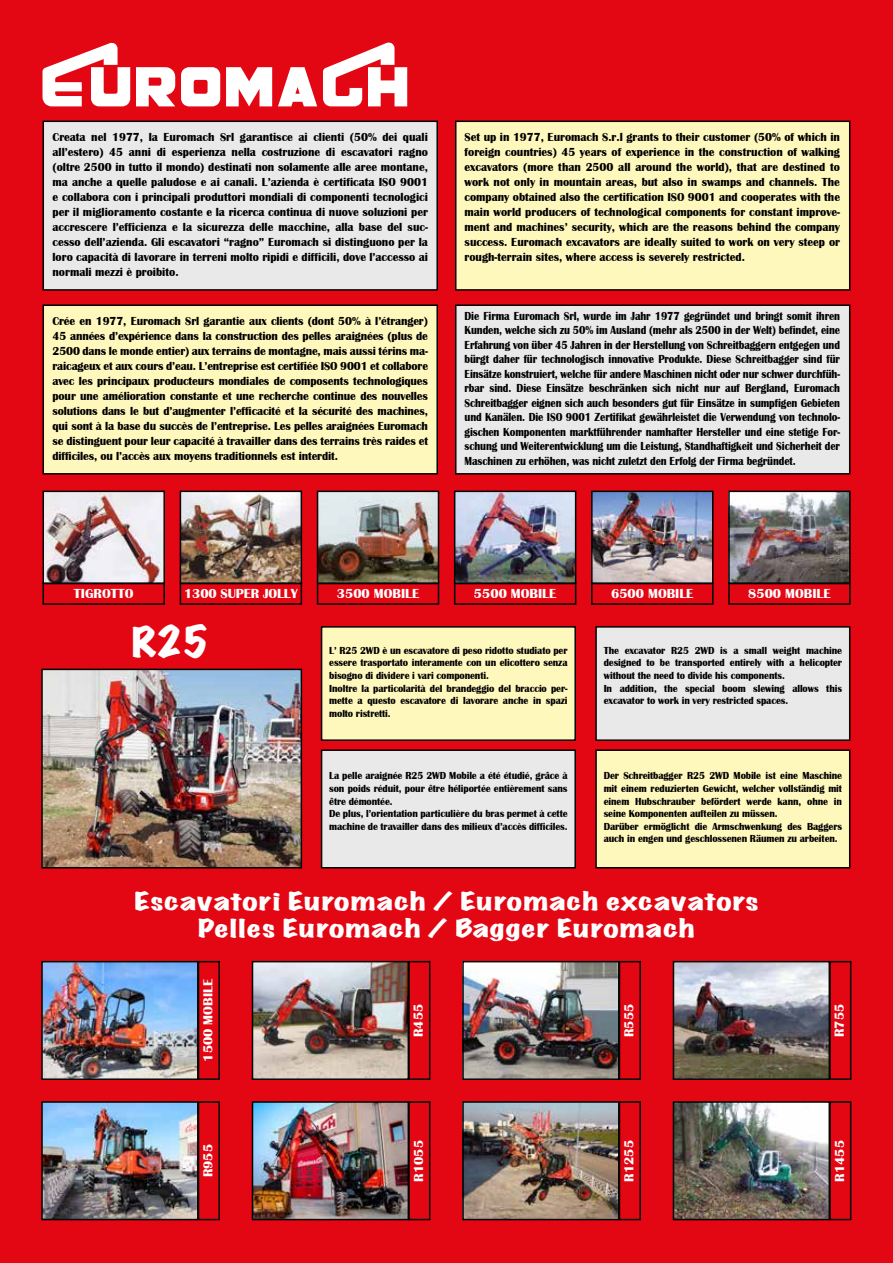
<style>
.page{position:relative;width:893px;height:1263px;background:#e30613}
.page>*{position:absolute;margin:0;border:0;box-sizing:border-box;transform-origin:0 0}
.t1{font:expanded 37.5px "Marker Felt";color:#fff;scale:1.1 1}
.t2{font:expanded 22.5px/27px "Marker Felt";letter-spacing:.035em;color:#fff;text-align:center;scale:1.4 1}
.t3{font:700 13.5px "Britannic";color:#fff}
.t4{font:700 12px/15px "Britannic";letter-spacing:-.005em;color:#000;text-align:justify;scale:.95 1}
.t5{font:700 12px/14.5px "Britannic";letter-spacing:-.005em;color:#000;text-align:justify;scale:.87 1}
.t6{font:700 10.5px/12.6px "Britannic";letter-spacing:-.01em;color:#000;scale:.93 1}
</style>
<div class="page">
<div style="left:43px;top:121px;width:394px;height:169px;background:#e9e9e9"></div>
<div style="left:43px;top:121px;width:395px;height:170px;border:2px solid #000"></div>
<div style="left:456px;top:121px;width:394px;height:169px;background:#fff8bd"></div>
<div style="left:455px;top:121px;width:395px;height:170px;border:2px solid #000"></div>
<div style="left:43px;top:305px;width:394px;height:169px;background:#fff8bd"></div>
<div style="left:43px;top:304px;width:395px;height:171px;border:2px solid #000"></div>
<div style="left:456px;top:305px;width:394px;height:169px;background:#e9e9e9"></div>
<div style="left:455px;top:304px;width:395px;height:171px;border:2px solid #000"></div>
<svg style="left:43px;top:43px;width:87px;height:63px"></svg>
<svg style="left:226px;top:67px;width:46px;height:39px;background:#fad4d7"></svg>
<svg style="left:323px;top:42px;width:84px;height:64px"></svg>
<svg style="left:136px;top:67px;width:39px;height:39px;background:#fad4d7"></svg>
<svg style="left:181px;top:67px;width:39px;height:39px;background:#fad7d9"></svg>
<svg style="left:278px;top:67px;width:39px;height:39px"></svg>
<img style="left:44px;top:672px;width:255px;height:193px">
<div style="left:41px;top:669px;width:261px;height:199px;border:2px solid #000"></div>
<div style="left:322px;top:627px;width:253px;height:113px;background:#fff8bd"></div>
<div style="left:321px;top:626px;width:255px;height:115px;border:2px solid #000"></div>
<div style="left:596px;top:627px;width:254px;height:113px;background:#e9e9e9"></div>
<div style="left:595px;top:626px;width:255px;height:115px;border:2px solid #000"></div>
<div style="left:322px;top:750px;width:253px;height:118px;background:#e9e9e9"></div>
<div style="left:321px;top:749px;width:255px;height:119px;border:2px solid #000"></div>
<div style="left:596px;top:750px;width:254px;height:118px;background:#fff8bd"></div>
<div style="left:595px;top:749px;width:255px;height:119px;border:2px solid #000"></div>
<img style="left:46px;top:494px;width:116px;height:87px">
<div style="left:43px;top:491px;width:122px;height:93px;border:2px solid #000"></div>
<img style="left:183px;top:494px;width:116px;height:87px">
<div style="left:180px;top:491px;width:122px;height:93px;border:2px solid #000"></div>
<img style="left:320px;top:494px;width:116px;height:87px">
<div style="left:317px;top:491px;width:122px;height:93px;border:2px solid #000"></div>
<img style="left:457px;top:494px;width:116px;height:87px">
<div style="left:454px;top:491px;width:122px;height:93px;border:2px solid #000"></div>
<img style="left:594px;top:494px;width:116px;height:87px">
<div style="left:591px;top:491px;width:122px;height:93px;border:2px solid #000"></div>
<img style="left:731px;top:494px;width:117px;height:87px">
<div style="left:728px;top:491px;width:123px;height:93px;border:2px solid #000"></div>
<div style="left:43px;top:582px;width:122px;height:23px;border:2px solid #000"></div>
<div style="left:180px;top:582px;width:122px;height:23px;border:2px solid #000"></div>
<div style="left:317px;top:582px;width:122px;height:23px;border:2px solid #000"></div>
<div style="left:454px;top:582px;width:122px;height:23px;border:2px solid #000"></div>
<div style="left:591px;top:582px;width:122px;height:23px;border:2px solid #000"></div>
<div style="left:728px;top:582px;width:123px;height:23px;border:2px solid #000"></div>
<img style="left:44px;top:964px;width:152px;height:113px">
<div style="left:41px;top:961px;width:158px;height:119px;border:2px solid #000"></div>
<img style="left:255px;top:964px;width:151px;height:113px">
<div style="left:252px;top:961px;width:157px;height:119px;border:2px solid #000"></div>
<img style="left:465px;top:964px;width:152px;height:113px">
<div style="left:462px;top:961px;width:158px;height:119px;border:2px solid #000"></div>
<img style="left:676px;top:964px;width:151px;height:113px">
<div style="left:673px;top:961px;width:157px;height:119px;border:2px solid #000"></div>
<img style="left:44px;top:1104px;width:152px;height:113px">
<div style="left:41px;top:1101px;width:158px;height:119px;border:2px solid #000"></div>
<img style="left:255px;top:1104px;width:151px;height:113px">
<div style="left:252px;top:1101px;width:157px;height:119px;border:2px solid #000"></div>
<img style="left:465px;top:1104px;width:152px;height:113px">
<div style="left:462px;top:1101px;width:158px;height:119px;border:2px solid #000"></div>
<img style="left:676px;top:1104px;width:151px;height:113px">
<div style="left:673px;top:1101px;width:157px;height:119px;border:2px solid #000"></div>
<div style="left:198px;top:961px;width:22px;height:119px;border:2px solid #000"></div>
<div style="left:408px;top:961px;width:22px;height:119px;border:2px solid #000"></div>
<div style="left:619px;top:961px;width:22px;height:119px;border:2px solid #000"></div>
<div style="left:829px;top:961px;width:22px;height:119px;border:2px solid #000"></div>
<div style="left:198px;top:1101px;width:22px;height:119px;border:2px solid #000"></div>
<div style="left:408px;top:1101px;width:22px;height:119px;border:2px solid #000"></div>
<div style="left:619px;top:1101px;width:22px;height:119px;border:2px solid #000"></div>
<div style="left:829px;top:1101px;width:22px;height:119px;border:2px solid #000"></div>
<p class="t4" style="left:53px;top:130px;width:397px">Creata nel 1977, la Euromach Srl garantisce ai clienti (50% dei quali all’estero) 45 anni di esperienza nella costruzione di escavatori ragno (oltre 2500 in tutto il mondo) destinati non solamente alle aree montane, ma anche a quelle paludose e ai canali. L’azienda è certificata ISO 9001 e collabora con i principali produttori mondiali di componenti tecnologici per il miglioramento costante e la ricerca continua di nuove soluzioni per accrescere l’efficienza e la sicurezza delle macchine, alla base del suc&shy;cesso dell’azienda. Gli escavatori “ragno” Euromach si distinguono per la loro capacità di lavorare in terreni molto ripidi e difficili, dove l’accesso ai normali mezzi è proibito.</p>
<p class="t4" style="left:465px;top:130px;width:397px">Set up in 1977, Euromach S.r.l grants to their customer (50% of which in foreign countries) 45 years of experience in the construction of walking excavators (more than 2500 all around the world), that are destined to work not only in mountain areas, but also in swamps and channels. The company obtained also the certification ISO 9001 and cooperates with the main world producers of technological components for constant improve&shy;ment and machines’ security, which are the reasons behind the company success. Euromach excavators are ideally suited to work on very steep or rough-terrain sites, where access is severely restricted.</p>
<p class="t4" style="left:53px;top:313px;width:397px">Crée en 1977, Euromach Srl garantie aux clients (dont 50% à l’étranger)<br>45 années d’expérience dans la construction des pelles araignées (plus de 2500 dans le monde entier) aux terrains de montagne, mais aussi térins ma&shy;raicageux et aux cours d’eau. L’entreprise est certifiée ISO 9001 et collabore avec les principaux producteurs mondiales de composents technologiques pour une amélioration constante et une recherche continue des nouvelles solutions dans le but d’augmenter l’efficacité et la sécurité des machines, qui sont à la base du succès de l’entreprise. Les pelles araignées Euromach se distinguent pour leur capacité à travailler dans des terrains très raides et difficiles, ou l’accès aux moyens traditionnels est interdit.</p>
<p class="t5" style="left:465px;top:308px;width:433px">Die Firma Euromach Srl, wurde im Jahr 1977 gegründet und bringt somit ihren Kunden, welche sich zu 50% im Ausland (mehr als 2500 in der Welt) befindet, eine Erfahrung von über 45 Jahren in der Herstellung von Schreitbaggern entgegen und bürgt daher für technologisch innovative Produkte. Diese Schreitbagger sind für Einsätze konstruiert, welche für andere Maschinen nicht oder nur schwer durchfüh&shy;rbar sind. Diese Einsätze beschränken sich nicht nur auf Bergland, Euromach Schreitbagger eignen sich auch besonders gut für Einsätze in sumpfigen Gebieten und Kanälen. Die ISO 9001 Zertifikat gewährleistet die Verwendung von technolo&shy;gischen Komponenten marktführender namhafter Hersteller und eine stetige For&shy;schung und Weiterentwicklung um die Leistung, Standhaftigkeit und Sicherheit der Maschinen zu erhöhen, was nicht zuletzt den Erfolg der Firma begründet.</p>
<p class="t3" style="left:74px;top:586px;width:61px">TIGROTTO</p>
<p class="t3" style="left:184px;top:586px;width:115px">1300 SUPER JOLLY</p>
<p class="t3" style="left:337px;top:586px;width:84px">3500 MOBILE</p>
<p class="t3" style="left:474px;top:586px;width:84px">5500 MOBILE</p>
<p class="t3" style="left:611px;top:586px;width:84px">6500 MOBILE</p>
<p class="t3" style="left:748px;top:586px;width:84px">8500 MOBILE</p>
<h1 class="t1" style="left:132px;top:622px;width:72px">R25</h1>
<p class="t6" style="left:329px;top:644px;width:258px">L’ R25 2WD è un escavatore di peso ridotto studiato per essere trasportato interamente con un elicottero senza bisogno di dividere i vari componenti.<br>Inoltre la particolarità del brandeggio del braccio per&shy;mette a questo escavatore di lavorare anche in spazi molto ristretti.</p>
<p class="t6" style="left:329px;top:770px;width:258px">La pelle araignée R25 2WD Mobile a été étudié, grâce à son poids réduit, pour être héliportée entièrement sans être démontée.<br>De plus, l’orientation particulière du bras permet à cette machine de travailler dans des milieux d’accès difficiles.</p>
<p class="t6" style="left:604px;top:644px;width:258px">The excavator R25 2WD is a small weight machine designed to be transported entirely with a helicopter without the need to divide his components.<br>In addition, the special boom slewing allows this excavator to work in very restricted spaces.</p>
<p class="t6" style="left:604px;top:770px;width:258px">Der Schreitbagger R25 2WD Mobile ist eine Maschine mit einem reduzierten Gewicht, welcher vollständig mit einem Hubschrauber befördert werde kann, ohne in seine Komponenten aufteilen zu müssen.<br>Darüber ermöglicht die Armschwenkung des Baggers auch in engen und geschlossenen Räumen zu arbeiten.</p>
<h2 class="t2" style="left:135px;top:889px;width:447px">Escavatori Euromach / Euromach excavators<br>Pelles Euromach / Bagger Euromach</h2>
<p class="t3" style="left:200px;top:1062px;width:84px;rotate:-90deg">1500 MOBILE</p>
<p class="t3" style="left:411px;top:1037px;width:35px;rotate:-90deg">R455</p>
<p class="t3" style="left:621px;top:1037px;width:35px;rotate:-90deg">R555</p>
<p class="t3" style="left:832px;top:1037px;width:35px;rotate:-90deg">R755</p>
<p class="t3" style="left:200px;top:1177px;width:35px;rotate:-90deg">R955</p>
<p class="t3" style="left:411px;top:1181px;width:43px;rotate:-90deg">R1055</p>
<p class="t3" style="left:621px;top:1181px;width:43px;rotate:-90deg">R1255</p>
<p class="t3" style="left:832px;top:1181px;width:43px;rotate:-90deg">R1455</p>
</div>
